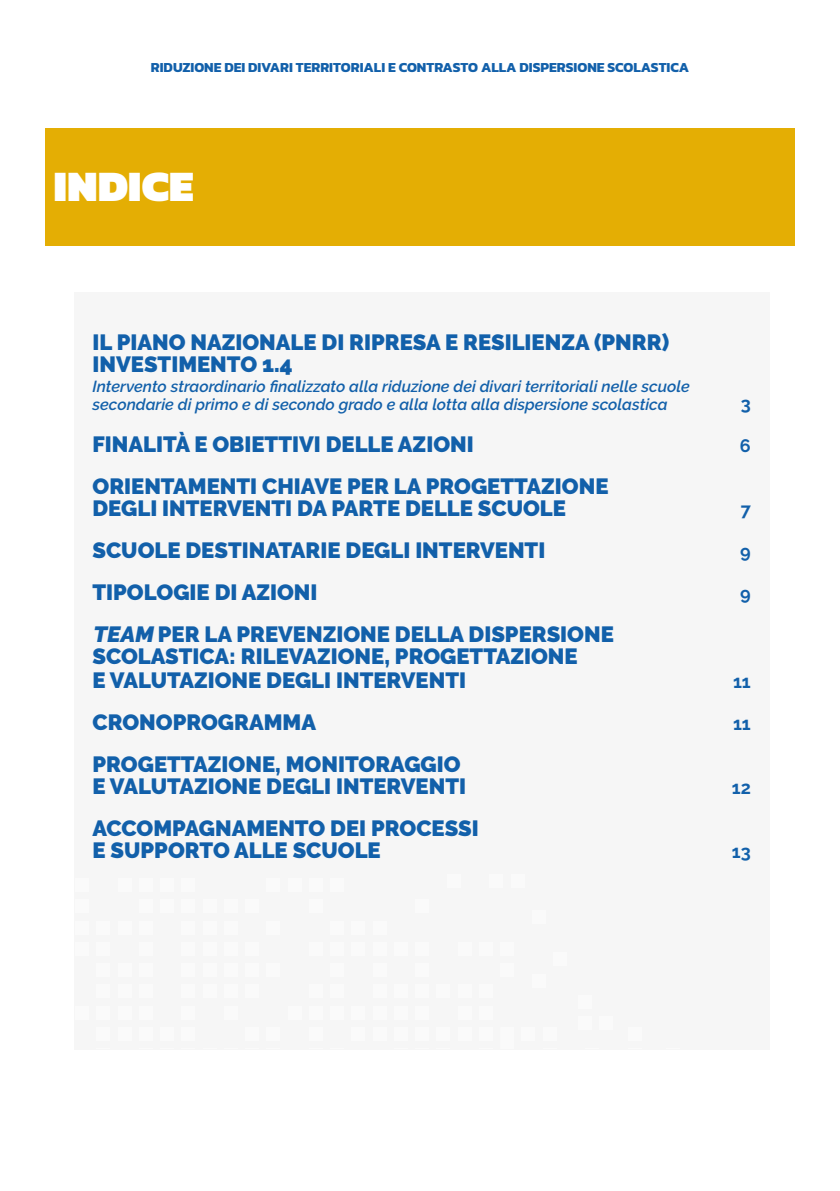
<style>
.page{position:relative;width:840px;height:1191px;background:#fff}
.page>*{position:absolute;margin:0;border:0;box-sizing:border-box;transform-origin:0 0}
.t1{font:900 44px "Kanit";color:#fff}
.t2{font:900 22px/22px "Raleway";color:#1260aa}
.t3{font:700 18px "Raleway";color:#1260aa}
.t4{font:italic 600 16px/18px "Raleway";color:#1260aa}
.t5{font:700 14px "Kanit";color:#1260aa}
.s1{font-style:italic}
</style>
<div class="page">
<div style="left:74px;top:292px;width:695px;height:757px;background:#f6f6f6"></div>
<div style="left:45px;top:128px;width:749px;height:117px;background:#e4ae04"></div>
<div style="left:75px;top:878px;width:14px;height:14px;background:#fff"></div>
<div style="left:75px;top:899px;width:14px;height:14px;background:#fff"></div>
<div style="left:75px;top:920px;width:14px;height:14px;background:#fff"></div>
<div style="left:75px;top:942px;width:14px;height:13px;background:#fff"></div>
<div style="left:75px;top:1005px;width:14px;height:14px;background:#fff"></div>
<div style="left:96px;top:920px;width:14px;height:14px;background:#fff"></div>
<div style="left:96px;top:942px;width:14px;height:13px;background:#fff"></div>
<div style="left:96px;top:963px;width:14px;height:14px;background:#fff"></div>
<div style="left:96px;top:984px;width:14px;height:14px;background:#fff"></div>
<div style="left:96px;top:1005px;width:14px;height:14px;background:#fff"></div>
<div style="left:96px;top:1027px;width:14px;height:13px;background:#fff"></div>
<div style="left:118px;top:878px;width:13px;height:14px;background:#fff"></div>
<div style="left:118px;top:920px;width:13px;height:14px;background:#fff"></div>
<div style="left:118px;top:963px;width:13px;height:14px;background:#fff"></div>
<div style="left:118px;top:984px;width:13px;height:14px;background:#fff"></div>
<div style="left:118px;top:1005px;width:13px;height:14px;background:#fff"></div>
<div style="left:118px;top:1027px;width:13px;height:13px;background:#fff"></div>
<div style="left:139px;top:878px;width:13px;height:14px;background:#fff"></div>
<div style="left:139px;top:899px;width:13px;height:14px;background:#fff"></div>
<div style="left:139px;top:920px;width:13px;height:14px;background:#fff"></div>
<div style="left:139px;top:942px;width:13px;height:13px;background:#fff"></div>
<div style="left:139px;top:963px;width:13px;height:14px;background:#fff"></div>
<div style="left:139px;top:984px;width:13px;height:14px;background:#fff"></div>
<div style="left:139px;top:1005px;width:13px;height:14px;background:#fff"></div>
<div style="left:139px;top:1027px;width:13px;height:13px;background:#fff"></div>
<div style="left:160px;top:878px;width:14px;height:14px;background:#fff"></div>
<div style="left:160px;top:899px;width:14px;height:14px;background:#fff"></div>
<div style="left:160px;top:1027px;width:14px;height:13px;background:#fff"></div>
<div style="left:181px;top:878px;width:14px;height:14px;background:#fff"></div>
<div style="left:181px;top:899px;width:14px;height:14px;background:#fff"></div>
<div style="left:181px;top:920px;width:14px;height:14px;background:#fff"></div>
<div style="left:181px;top:942px;width:14px;height:13px;background:#fff"></div>
<div style="left:181px;top:963px;width:14px;height:14px;background:#fff"></div>
<div style="left:181px;top:984px;width:14px;height:14px;background:#fff"></div>
<div style="left:181px;top:1005px;width:14px;height:14px;background:#fff"></div>
<div style="left:181px;top:1027px;width:14px;height:13px;background:#fff"></div>
<div style="left:203px;top:899px;width:13px;height:14px;background:#fff"></div>
<div style="left:203px;top:920px;width:13px;height:14px;background:#fff"></div>
<div style="left:203px;top:942px;width:13px;height:13px;background:#fff"></div>
<div style="left:203px;top:963px;width:13px;height:14px;background:#fff"></div>
<div style="left:203px;top:984px;width:13px;height:14px;background:#fff"></div>
<div style="left:224px;top:899px;width:13px;height:14px;background:#fff"></div>
<div style="left:224px;top:920px;width:13px;height:14px;background:#fff"></div>
<div style="left:224px;top:942px;width:13px;height:13px;background:#fff"></div>
<div style="left:224px;top:963px;width:13px;height:14px;background:#fff"></div>
<div style="left:224px;top:984px;width:13px;height:14px;background:#fff"></div>
<div style="left:224px;top:1005px;width:13px;height:14px;background:#fff"></div>
<div style="left:245px;top:899px;width:14px;height:14px;background:#fff"></div>
<div style="left:245px;top:942px;width:14px;height:13px;background:#fff"></div>
<div style="left:245px;top:963px;width:14px;height:14px;background:#fff"></div>
<div style="left:245px;top:984px;width:14px;height:14px;background:#fff"></div>
<div style="left:245px;top:1027px;width:14px;height:13px;background:#fff"></div>
<div style="left:266px;top:878px;width:14px;height:14px;background:#fff"></div>
<div style="left:266px;top:920px;width:14px;height:14px;background:#fff"></div>
<div style="left:266px;top:963px;width:14px;height:14px;background:#fff"></div>
<div style="left:266px;top:1027px;width:14px;height:13px;background:#fff"></div>
<div style="left:287px;top:878px;width:14px;height:14px;background:#fff"></div>
<div style="left:287px;top:1005px;width:14px;height:14px;background:#fff"></div>
<div style="left:309px;top:878px;width:13px;height:14px;background:#fff"></div>
<div style="left:309px;top:899px;width:13px;height:14px;background:#fff"></div>
<div style="left:309px;top:942px;width:13px;height:13px;background:#fff"></div>
<div style="left:309px;top:984px;width:13px;height:14px;background:#fff"></div>
<div style="left:309px;top:1005px;width:13px;height:14px;background:#fff"></div>
<div style="left:309px;top:1027px;width:13px;height:13px;background:#fff"></div>
<div style="left:330px;top:878px;width:14px;height:14px;background:#fff"></div>
<div style="left:330px;top:920px;width:14px;height:14px;background:#fff"></div>
<div style="left:330px;top:942px;width:14px;height:13px;background:#fff"></div>
<div style="left:330px;top:963px;width:14px;height:14px;background:#fff"></div>
<div style="left:330px;top:984px;width:14px;height:14px;background:#fff"></div>
<div style="left:330px;top:1005px;width:14px;height:14px;background:#fff"></div>
<div style="left:351px;top:920px;width:14px;height:14px;background:#fff"></div>
<div style="left:351px;top:942px;width:14px;height:13px;background:#fff"></div>
<div style="left:351px;top:1005px;width:14px;height:14px;background:#fff"></div>
<div style="left:351px;top:1027px;width:14px;height:13px;background:#fff"></div>
<div style="left:372px;top:920px;width:14px;height:14px;background:#fff"></div>
<div style="left:372px;top:942px;width:14px;height:13px;background:#fff"></div>
<div style="left:372px;top:963px;width:14px;height:14px;background:#fff"></div>
<div style="left:372px;top:984px;width:14px;height:14px;background:#fff"></div>
<div style="left:372px;top:1005px;width:14px;height:14px;background:#fff"></div>
<div style="left:372px;top:1027px;width:14px;height:13px;background:#fff"></div>
<div style="left:394px;top:942px;width:13px;height:13px;background:#fff"></div>
<div style="left:394px;top:984px;width:13px;height:14px;background:#fff"></div>
<div style="left:394px;top:1005px;width:13px;height:14px;background:#fff"></div>
<div style="left:394px;top:1027px;width:13px;height:13px;background:#fff"></div>
<div style="left:415px;top:899px;width:13px;height:14px;background:#fff"></div>
<div style="left:415px;top:942px;width:13px;height:13px;background:#fff"></div>
<div style="left:415px;top:963px;width:13px;height:14px;background:#fff"></div>
<div style="left:415px;top:984px;width:13px;height:14px;background:#fff"></div>
<div style="left:415px;top:1005px;width:13px;height:14px;background:#fff"></div>
<div style="left:415px;top:1027px;width:13px;height:13px;background:#fff"></div>
<div style="left:436px;top:984px;width:14px;height:14px;background:#fff"></div>
<div style="left:436px;top:1027px;width:14px;height:13px;background:#fff"></div>
<div style="left:457px;top:942px;width:14px;height:13px;background:#fff"></div>
<div style="left:457px;top:984px;width:14px;height:14px;background:#fff"></div>
<div style="left:457px;top:1005px;width:14px;height:14px;background:#fff"></div>
<div style="left:457px;top:1027px;width:14px;height:13px;background:#fff"></div>
<div style="left:479px;top:942px;width:13px;height:13px;background:#fff"></div>
<div style="left:479px;top:984px;width:13px;height:14px;background:#fff"></div>
<div style="left:479px;top:1005px;width:13px;height:14px;background:#fff"></div>
<div style="left:479px;top:1027px;width:13px;height:13px;background:#fff"></div>
<div style="left:500px;top:942px;width:13px;height:13px;background:#fff"></div>
<div style="left:500px;top:963px;width:13px;height:14px;background:#fff"></div>
<div style="left:521px;top:1027px;width:14px;height:13px;background:#fff"></div>
<div style="left:542px;top:1027px;width:14px;height:13px;background:#fff"></div>
<div style="left:627px;top:1027px;width:14px;height:13px;background:#fff"></div>
<div style="left:446px;top:874px;width:14px;height:14px;background:#fff"></div>
<div style="left:489px;top:874px;width:14px;height:14px;background:#fff"></div>
<div style="left:531px;top:910px;width:14px;height:13px;background:#fff"></div>
<div style="left:531px;top:974px;width:14px;height:13px;background:#fff"></div>
<div style="left:510px;top:874px;width:14px;height:14px;background:#fff"></div>
<div style="left:553px;top:952px;width:13px;height:14px;background:#fff"></div>
<div style="left:578px;top:995px;width:13px;height:13px;background:#fff"></div>
<div style="left:578px;top:1016px;width:13px;height:14px;background:#fff"></div>
<div style="left:599px;top:1016px;width:14px;height:14px;background:#fff"></div>
<p class="t5" style="left:151px;top:56px;width:539px">RIDUZIONE DEI DIVARI TERRITORIALI E CONTRASTO ALLA DISPERSIONE SCOLASTICA</p>
<h1 class="t1" style="left:53px;top:149px;width:141px">INDICE</h1>
<p class="t2" style="left:92px;top:331px;width:578px">IL PIANO NAZIONALE DI RIPRESA E RESILIENZA (PNRR)<br>INVESTIMENTO 1.4</p>
<p class="t4" style="left:92px;top:377px;width:598px">Intervento straordinario finalizzato alla riduzione dei divari territoriali nelle scuole secondarie di primo e di secondo grado e alla lotta alla dispersione scolastica</p>
<p class="t3" style="left:740px;top:393px;width:12px">3</p>
<p class="t2" style="left:92px;top:433px;width:382px">FINALITÀ E OBIETTIVI DELLE AZIONI</p>
<p class="t3" style="left:739px;top:435px;width:12px">6</p>
<p class="t2" style="left:92px;top:475px;width:517px">ORIENTAMENTI CHIAVE PER LA PROGETTAZIONE<br>DEGLI INTERVENTI DA PARTE DELLE SCUOLE</p>
<p class="t3" style="left:740px;top:499px;width:12px">7</p>
<p class="t2" style="left:92px;top:539px;width:454px">SCUOLE DESTINATARIE DEGLI INTERVENTI</p>
<p class="t3" style="left:739px;top:541px;width:12px">9</p>
<p class="t2" style="left:92px;top:581px;width:226px">TIPOLOGIE DI AZIONI</p>
<p class="t3" style="left:739px;top:583px;width:12px">9</p>
<p class="t2" style="left:92px;top:623px;width:522px"><span class="s1">TEAM</span> PER LA PREVENZIONE DELLA DISPERSIONE<br>SCOLASTICA: RILEVAZIONE, PROGETTAZIONE</p>
<p class="t2" style="left:92px;top:669px;width:375px">E VALUTAZIONE DEGLI INTERVENTI</p>
<p class="t3" style="left:732px;top:671px;width:19px">11</p>
<p class="t2" style="left:92px;top:711px;width:225px">CRONOPROGRAMMA</p>
<p class="t3" style="left:732px;top:713px;width:19px">11</p>
<p class="t2" style="left:92px;top:753px;width:375px">PROGETTAZIONE, MONITORAGGIO<br>E VALUTAZIONE DEGLI INTERVENTI</p>
<p class="t3" style="left:731px;top:777px;width:21px">12</p>
<p class="t2" style="left:92px;top:817px;width:387px">ACCOMPAGNAMENTO DEI PROCESSI<br>E SUPPORTO ALLE SCUOLE</p>
<p class="t3" style="left:731px;top:841px;width:20px">13</p>
</div>
